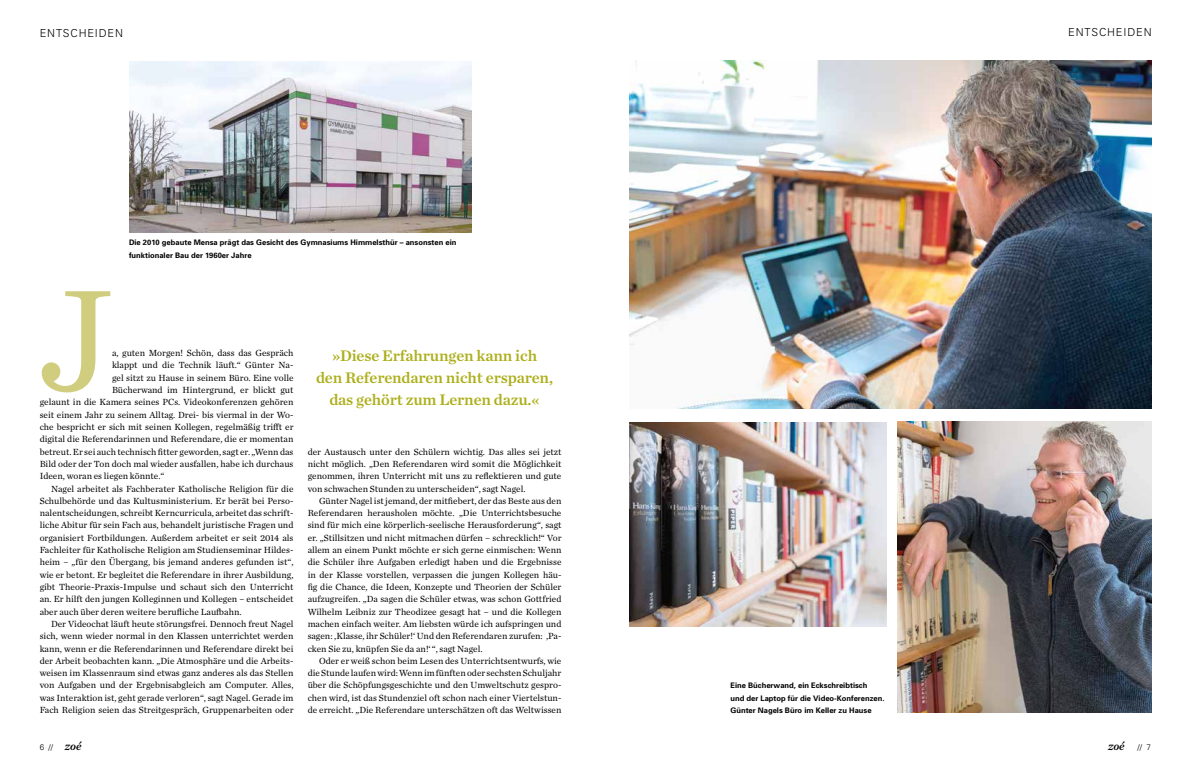
<style>
.page{position:relative;width:1191px;height:766px;background:#fff}
.page>*{position:absolute;margin:0;border:0;box-sizing:border-box;transform-origin:0 0}
.t1{font:150px "Chronicle Text G1";color:#d1cd7f}
.t2{font:16px/22px "Chronicle Text G1 Semi";letter-spacing:-.01em;color:#adaf1b;text-align:center}
.t3{font:italic 11.5px "Chronicle Text G1 Semi";color:#000}
.t4{font:300 11px "Univers";letter-spacing:.075em;color:#000}
.t5{font:9.3px/12.3px "Chronicle Text G1";color:#000;text-align:justify}
.t6{font:300 8px "Univers";color:#000}
.t7{font:700 7.6px/12.3px "Univers";color:#000}
.s1{font-family:"Chronicle Text G1 Semi";font-weight:400;font-style:italic;font-size:11.5px}
.s2{font-family:"Univers";font-weight:300;font-style:normal;font-size:8px}
</style>
<div class="page">
<img style="left:898px;top:422px;width:253px;height:290px">
<img style="left:130px;top:61px;width:341px;height:171px">
<img style="left:629px;top:61px;width:522px;height:348px">
<img style="left:629px;top:422px;width:257px;height:204px">
<p class="t4" style="left:40px;top:26px;width:85px">ENTSCHEIDEN</p>
<p class="t4" style="left:1068px;top:25px;width:85px">ENTSCHEIDEN</p>
<p class="t7" style="left:129px;top:236px;width:329px">Die 2010 gebaute Mensa prägt das Gesicht des Gymnasiums Himmelsthür – ansonsten ein funktionaler Bau der 1960er Jahre</p>
<h1 class="t1" style="left:37px;top:226px;width:79px">J</h1>
<p class="t5" style="left:112px;top:346px;width:183px">a, guten Morgen! Schön, dass das Gespräch</p>
<p class="t5" style="left:112px;top:358px;width:183px">klappt und die Technik läuft.“ Günter Na-</p>
<p class="t5" style="left:112px;top:371px;width:183px">gel sitzt zu Hause in seinem Büro. Eine volle</p>
<p class="t5" style="left:112px;top:383px;width:183px">Bücherwand im Hintergrund, er blickt gut</p>
<p class="t5" style="left:40px;top:395px;width:255px">gelaunt in die Kamera seines PCs. Videokonferenzen gehören</p>
<p class="t5" style="left:40px;top:408px;width:255px">seit einem Jahr zu seinem Alltag. Drei- bis viermal in der Wo-</p>
<p class="t5" style="left:40px;top:420px;width:255px">che bespricht er sich mit seinen Kollegen, regelmäßig trifft er</p>
<p class="t5" style="left:40px;top:432px;width:255px">digital die Referendarinnen und Referendare, die er momentan</p>
<p class="t5" style="left:40px;top:444px;width:255px">betreut. Er sei auch technisch fitter geworden, sagt er. „Wenn das</p>
<p class="t5" style="left:40px;top:457px;width:255px">Bild oder der Ton doch mal wieder ausfallen, habe ich durchaus</p>
<p class="t5" style="left:40px;top:469px;width:126px">Ideen, woran es liegen könnte.“</p>
<p class="t5" style="left:51px;top:481px;width:244px">Nagel arbeitet als Fachberater Katholische Religion für die</p>
<p class="t5" style="left:40px;top:494px;width:255px">Schulbehörde und das Kultusministerium. Er berät bei Perso-</p>
<p class="t5" style="left:40px;top:506px;width:255px">nalentscheidungen, schreibt Kerncurricula, arbeitet das schrift-</p>
<p class="t5" style="left:40px;top:518px;width:255px">liche Abitur für sein Fach aus, behandelt juristische Fragen und</p>
<p class="t5" style="left:40px;top:531px;width:255px">organisiert Fortbildungen. Außerdem arbeitet er seit 2014 als</p>
<p class="t5" style="left:40px;top:543px;width:255px">Fachleiter für Katholische Religion am Studienseminar Hildes-</p>
<p class="t5" style="left:40px;top:555px;width:255px">heim – „für den Übergang, bis jemand anderes gefunden ist“,</p>
<p class="t5" style="left:40px;top:567px;width:255px">wie er betont. Er begleitet die Referendare in ihrer Ausbildung,</p>
<p class="t5" style="left:40px;top:580px;width:255px">gibt Theorie-Praxis-Impulse und schaut sich den Unterricht</p>
<p class="t5" style="left:40px;top:592px;width:255px">an. Er hilft den jungen Kolleginnen und Kollegen – entscheidet</p>
<p class="t5" style="left:40px;top:604px;width:203px">aber auch über deren weitere berufliche Laufbahn.</p>
<p class="t5" style="left:51px;top:617px;width:244px">Der Videochat läuft heute störungsfrei. Dennoch freut Nagel</p>
<p class="t5" style="left:40px;top:629px;width:255px">sich, wenn wieder normal in den Klassen unterrichtet werden</p>
<p class="t5" style="left:40px;top:641px;width:255px">kann, wenn er die Referendarinnen und Referendare direkt bei</p>
<p class="t5" style="left:40px;top:654px;width:255px">der Arbeit beobachten kann. „Die Atmosphäre und die Arbeits-</p>
<p class="t5" style="left:40px;top:666px;width:255px">weisen im Klassenraum sind etwas ganz anderes als das Stellen</p>
<p class="t5" style="left:40px;top:678px;width:255px">von Aufgaben und der Ergebnisabgleich am Computer. Alles,</p>
<p class="t5" style="left:40px;top:690px;width:255px">was Interaktion ist, geht gerade verloren“, sagt Nagel. Gerade im</p>
<p class="t5" style="left:40px;top:703px;width:255px">Fach Religion seien das Streitgespräch, Gruppenarbeiten oder</p>
<h2 class="t2" style="left:316px;top:343px;width:239px">»Diese Erfahrungen kann ich<br>den Referendaren nicht ersparen, das gehört zum Lernen dazu.«</h2>
<p class="t5" style="left:308px;top:444px;width:255px">der Austausch unter den Schülern wichtig. Das alles sei jetzt nicht möglich. „Den Referendaren wird somit die Möglichkeit genommen, ihren Unterricht mit uns zu reflektieren und gute von schwachen Stunden zu unterscheiden“, sagt Nagel.</p>
<p class="t5" style="left:308px;top:494px;width:255px;text-indent:11px">Günter Nagel ist jemand, der mitfiebert, der das Beste aus den Referendaren herausholen möchte. „Die Unterrichtsbesuche sind für mich eine körperlich-seelische Herausforderung“, sagt er. „Stillsitzen und nicht mitmachen dürfen – schrecklich!“ Vor allem an einem Punkt möchte er sich gerne einmischen: Wenn die Schüler ihre Aufgaben erledigt haben und die Ergebnisse in der Klasse vorstellen, verpassen die jungen Kollegen häu&shy;fig die Chance, die Ideen, Konzepte und Theorien der Schüler aufzugreifen. „Da sagen die Schüler etwas, was schon Gottfried Wilhelm Leibniz zur Theodizee gesagt hat – und die Kollegen machen einfach weiter. Am liebsten würde ich aufspringen und sagen: ‚Klasse, ihr Schüler!‘ Und den Referendaren zurufen: ‚Pa&shy;cken Sie zu, knüpfen Sie da an!‘ “, sagt Nagel.</p>
<p class="t5" style="left:308px;top:654px;width:255px;text-indent:11px">Oder er weiß schon beim Lesen des Unterrichtsentwurfs, wie die Stunde laufen wird: Wenn im fünften oder sechsten Schuljahr über die Schöpfungsgeschichte und den Umweltschutz gespro&shy;chen wird, ist das Stundenziel oft schon nach einer Viertelstun&shy;de erreicht. „Die Referendare unterschätzen oft das Weltwissen</p>
<p class="t7" style="left:730px;top:679px;width:156px">Eine Bücherwand, ein Eckschreibtisch<br>und der Laptop für die Video-Konferenzen.<br>Günter Nagels Büro im Keller zu Hause</p>
<p class="t6" style="left:40px;top:742px;width:43px">6 // <span class="s1">zoé</span></p>
<p class="t3" style="left:1108px;top:737px;width:44px">zoé <span class="s2">// 7</span></p>
</div>
